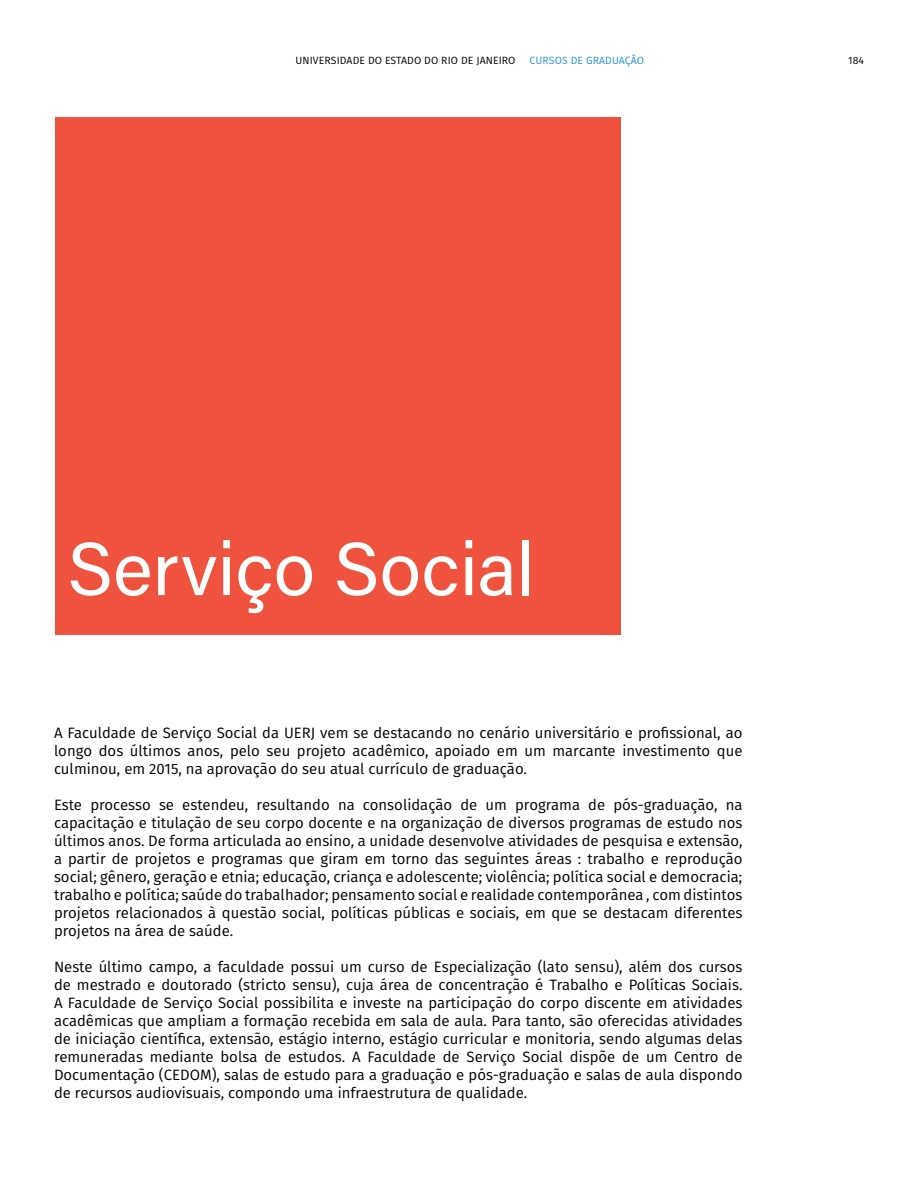
<style>
.page{position:relative;width:918px;height:1188px;background:#fff}
.page>*{position:absolute;margin:0;border:0;box-sizing:border-box;transform-origin:0 0}
.t1{font:75px "Acumin Pro";letter-spacing:.005em;color:#fff}
.t2{font:15px/18px "Fira Sans";color:#000;text-align:justify}
.t3{font:10.5px "Fira Sans";letter-spacing:.01em;color:#000}
.t4{font:10.5px "Fira Sans";letter-spacing:.01em;color:#2293d1}
</style>
<div class="page">
<div style="left:56px;top:117px;width:565px;height:517px;background:#f0533d"></div>
<p class="t3" style="left:296px;top:52px;width:221px">UNIVERSIDADE DO ESTADO DO RIO DE JANEIRO</p>
<p class="t4" style="left:530px;top:52px;width:116px">CURSOS DE GRADUAÇÃO</p>
<p class="t3" style="left:848px;top:52px;width:17px">184</p>
<h1 class="t1" style="left:68px;top:517px;width:469px">Serviço Social</h1>
<p class="t2" style="left:54px;top:723px;width:690px">A Faculdade de Serviço Social da UERJ vem se destacando no cenário universitário e profissional, ao longo dos últimos anos, pelo seu projeto acadêmico, apoiado em um marcante investimento que culminou, em 2015, na aprovação do seu atual currículo de graduação.</p>
<p class="t2" style="left:54px;top:795px;width:690px">Este processo se estendeu, resultando na consolidação de um programa de pós-graduação, na capacitação e titulação de seu corpo docente e na organização de diversos programas de estudo nos últimos anos. De forma articulada ao ensino, a unidade desenvolve atividades de pesquisa e extensão, a partir de projetos e programas que giram em torno das seguintes áreas : trabalho e reprodução social; gênero, geração e etnia; educação, criança e adolescente; violência; política social e democracia; trabalho e política; saúde do trabalhador; pensamento social e realidade contemporânea , com distintos projetos relacionados à questão social, políticas públicas e sociais, em que se destacam diferentes projetos na área de saúde.</p>
<p class="t2" style="left:54px;top:957px;width:690px">Neste último campo, a faculdade possui um curso de Especialização (lato sensu), além dos cursos de mestrado e doutorado (stricto sensu), cuja área de concentração é Trabalho e Políticas Sociais.<br>A Faculdade de Serviço Social possibilita e investe na participação do corpo discente em atividades acadêmicas que ampliam a formação recebida em sala de aula. Para tanto, são oferecidas atividades de iniciação científica, extensão, estágio interno, estágio curricular e monitoria, sendo algumas delas remuneradas mediante bolsa de estudos. A Faculdade de Serviço Social dispõe de um Centro de Documentação (CEDOM), salas de estudo para a graduação e pós-graduação e salas de aula dispondo de recursos audiovisuais, compondo uma infraestrutura de qualidade.</p>
</div>
